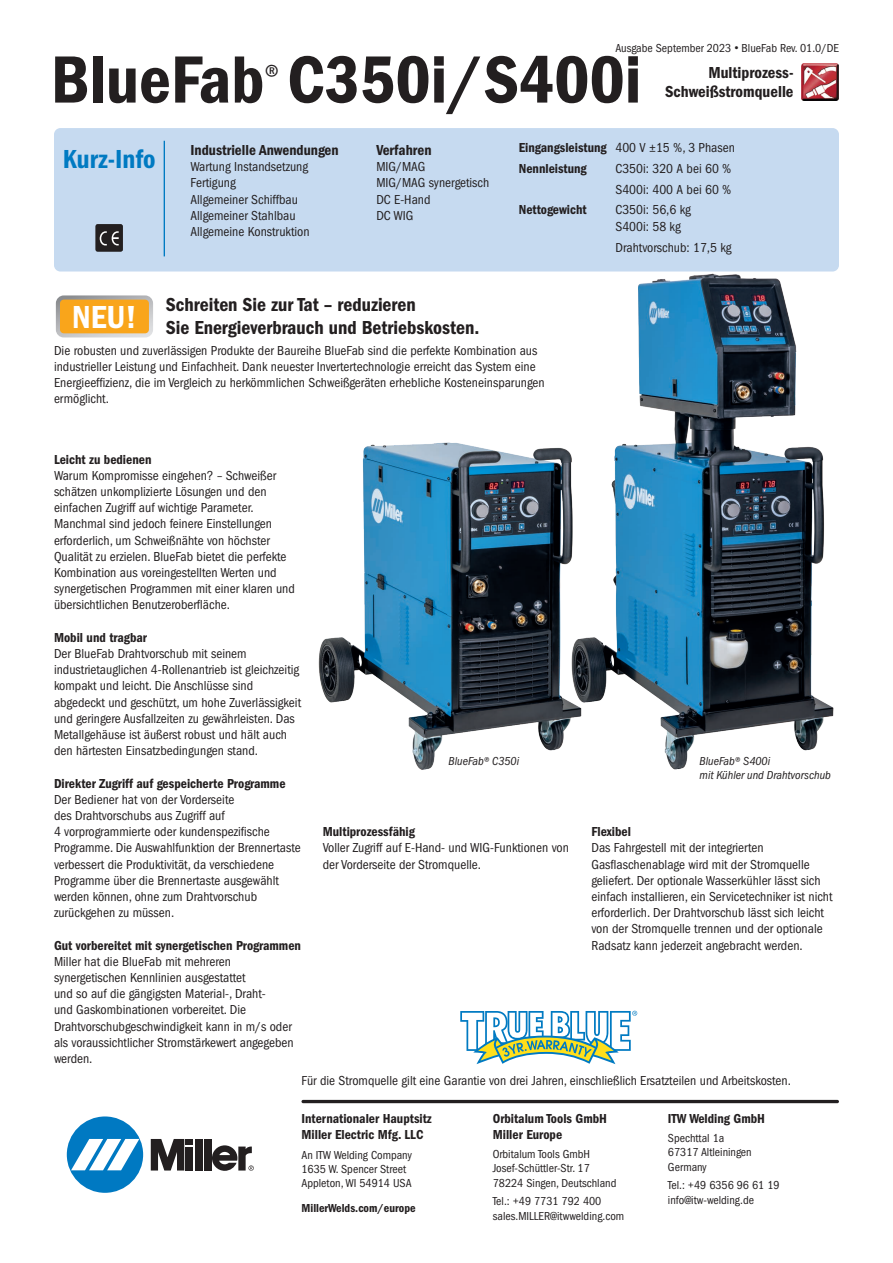
<style>
.page{position:relative;width:893px;height:1263px;background:#fff}
.page>*{position:absolute;margin:0;border:0;box-sizing:border-box;transform-origin:0 0}
.t1{font:69px "ITC Franklin Gothic Std Dm Cd";color:#231f20}
.t2{font:33px "ITC Franklin Gothic Std Dm Cd";color:#fff}
.t3{font:condensed 30.15px "ITC Franklin Gothic Std";color:#231f20}
.t4{font:27px "ITC Franklin Gothic Std Dm Cd";color:#007ac2}
.t5{font:19.5px/23.4px "ITC Franklin Gothic Std Dm Cd";color:#231f20}
.t6{font:16.5px/19.8px "ITC Franklin Gothic Std Dm Cd";color:#231f20;text-align:right}
.t7{font:15px "ITC Franklin Gothic Std Dm Cd";color:#231f20}
.t8{font:condensed 13.5px/16.2px "ITC Franklin Gothic Std";color:#231f20}
.t9{font:13.5px/16.2px "ITC Franklin Gothic Std Dm Cd";color:#231f20}
.t10{font:condensed 12px/14.4px "ITC Franklin Gothic Std";color:#231f20}
.t11{font:italic condensed 12px/14.4px "ITC Franklin Gothic Std";color:#231f20}
.t12{font:12px "ITC Franklin Gothic Std Dm Cd";color:#231f20}
.s1{font-family:"Arial";font-stretch:normal}
.s2{font-family:"ITC Franklin Gothic Std";font-stretch:condensed}
</style>
<div class="page">
<svg style="left:460px;top:1011px;width:177px;height:53px"></svg>
<div style="left:67px;top:1116px;width:76px;height:77px;background:#0079c2;border-radius:50%"></div>
<svg style="left:71px;top:1139px;width:68px;height:31px"></svg>
<div style="left:195px;top:1139px;width:7px;height:31px;background:#231f20"></div>
<div style="left:204px;top:1139px;width:7px;height:31px;background:#231f20"></div>
<svg style="left:151px;top:1139px;width:42px;height:31px"></svg>
<svg style="left:212px;top:1145px;width:42px;height:26px"></svg>
<hr style="left:301px;top:1100px;width:538px;height:3px;background:#231f20;border-radius:2px">
<img style="left:318px;top:442px;width:248px;height:328px">
<div style="left:54px;top:128px;width:785px;height:143px;background:#c6daf0;border-radius:6px"></div>
<hr style="left:164px;top:141px;width:1px;height:115px;background:#007ac2">
<svg style="left:95px;top:224px;width:28px;height:28px"></svg>
<div style="left:58px;top:297px;width:93px;height:38px;background:#f9a51b;border-radius:6px"></div>
<div style="left:56px;top:295px;width:97px;height:42px;border:4px solid #fff;border-radius:6px"></div>
<img style="left:566px;top:267px;width:273px;height:503px">
<img style="left:801px;top:63px;width:38px;height:38px">
<p class="t10" style="left:615px;top:41px;width:225px">Ausgabe September 2023 <span class="s1">•</span> BlueFab Rev. 01.0/DE</p>
<h1 class="t1" style="left:51px;top:40px;width:592px">BlueFab C350i/S400i</h1>
<h3 class="t3" style="left:264px;top:58px;width:17px">®</h3>
<p class="t6" style="left:665px;top:62px;width:130px">Multiprozess-<br>Schweißstromquelle</p>
<h3 class="t4" style="left:63px;top:143px;width:94px">Kurz-Info</h3>
<p class="t7" style="left:190px;top:141px;width:150px">Industrielle Anwendungen</p>
<p class="t8" style="left:190px;top:159px;width:121px">Wartung Instandsetzung<br>Fertigung<br>Allgemeiner Schiffbau<br>Allgemeiner Stahlbau<br>Allgemeine Konstruktion</p>
<p class="t7" style="left:376px;top:141px;width:57px">Verfahren</p>
<p class="t8" style="left:376px;top:159px;width:114px">MIG/MAG<br>MIG/MAG synergetisch<br>DC E-Hand<br>DC WIG</p>
<p class="t9" style="left:519px;top:137px;width:218px;line-height:21.1px">Eingangsleistung <span class="s2">400 V ±15 %, 3 Phasen<br></span>Nennleistung</p>
<p class="t8" style="left:615px;top:158px;width:117px;line-height:21px">C350i: 320 A bei 60 %<br>S400i: 400 A bei 60 %</p>
<p class="t9" style="left:519px;top:202px;width:69px">Nettogewicht</p>
<p class="t8" style="left:615px;top:201px;width:77px;line-height:16.8px">C350i: 56,6 kg<br>S400i: 58 kg</p>
<p class="t8" style="left:615px;top:240px;width:118px">Drahtvorschub: 17,5 kg</p>
<h3 class="t5" style="left:166px;top:293px;width:315px">Schreiten Sie zur Tat – reduzieren<br>Sie Energieverbrauch und Betriebskosten.</h3>
<p class="t8" style="left:54px;top:342px;width:492px">Die robusten und zuverlässigen Produkte der Baureihe BlueFab sind die perfekte Kombination aus industrieller Leistung und Einfachheit. Dank neuester Invertertechnologie erreicht das System eine Energieeffizienz, die im Vergleich zu herkömmlichen Schweißgeräten erhebliche Kosteneinsparungen ermöglicht.</p>
<h2 class="t2" style="left:72px;top:298px;width:66px">NEU!</h2>
<p class="t9" style="left:54px;top:451px;width:99px">Leicht zu bedienen</p>
<p class="t8" style="left:54px;top:467px;width:242px">Warum Kompromisse eingehen? – Schweißer schätzen unkomplizierte Lösungen und den einfachen Zugriff auf wichtige Parameter.<br>Manchmal sind jedoch feinere Einstellungen erforderlich, um Schweißnähte von höchster Qualität zu erzielen. BlueFab bietet die perfekte Kombination aus voreingestellten Werten und synergetischen Programmen mit einer klaren und übersichtlichen Benutzeroberfläche.</p>
<p class="t9" style="left:54px;top:629px;width:95px">Mobil und tragbar</p>
<p class="t8" style="left:54px;top:645px;width:249px">Der BlueFab Drahtvorschub mit seinem industrietauglichen 4-Rollenantrieb ist gleichzeitig kompakt und leicht. Die Anschlüsse sind abgedeckt und geschützt, um hohe Zuverlässigkeit und geringere Ausfallzeiten zu gewährleisten. Das Metallgehäuse ist äußerst robust und hält auch den härtesten Einsatzbedingungen stand.</p>
<p class="t9" style="left:54px;top:775px;width:233px">Direkter Zugriff auf gespeicherte Programme</p>
<p class="t8" style="left:54px;top:791px;width:248px">Der Bediener hat von der Vorderseite<br>des Drahtvorschubs aus Zugriff auf<br>4 vorprogrammierte oder kundenspezifische Programme. Die Auswahlfunktion der Brennertaste verbessert die Produktivität, da verschiedene Programme über die Brennertaste ausgewählt werden können, ohne zum Drahtvorschub zurückgehen zu müssen.</p>
<p class="t9" style="left:54px;top:937px;width:248px">Gut vorbereitet mit synergetischen Programmen</p>
<p class="t8" style="left:54px;top:953px;width:241px">Miller hat die BlueFab mit mehreren synergetischen Kennlinien ausgestattet<br>und so auf die gängigsten Material-, Draht-<br>und Gaskombinationen vorbereitet. Die Drahtvorschubgeschwindigkeit kann in m/s oder als voraussichtlicher Stromstärkewert angegeben werden.</p>
<p class="t11" style="left:449px;top:754px;width:72px">BlueFab® C350i</p>
<p class="t9" style="left:323px;top:824px;width:94px">Multiprozessfähig</p>
<p class="t8" style="left:323px;top:840px;width:248px">Voller Zugriff auf E-Hand- und WIG-Funktionen von der Vorderseite der Stromquelle.</p>
<p class="t11" style="left:700px;top:754px;width:133px">BlueFab® S400i<br>mit Kühler und Drahtvorschub</p>
<p class="t9" style="left:591px;top:824px;width:41px">Flexibel</p>
<p class="t8" style="left:591px;top:840px;width:243px">Das Fahrgestell mit der integrierten Gasflaschenablage wird mit der Stromquelle geliefert. Der optionale Wasserkühler lässt sich einfach installieren, ein Servicetechniker ist nicht erforderlich. Der Drahtvorschub lässt sich leicht von der Stromquelle trennen und der optionale Radsatz kann jederzeit angebracht werden.</p>
<p class="t8" style="left:301px;top:1072px;width:491px">Für die Stromquelle gilt eine Garantie von drei Jahren, einschließlich Ersatzteilen und Arbeitskosten.</p>
<p class="t9" style="left:668px;top:1110px;width:99px">ITW Welding GmbH</p>
<p class="t10" style="left:668px;top:1131px;width:85px">Spechttal 1a<br>67317 Altleiningen<br>Germany</p>
<p class="t10" style="left:668px;top:1178px;width:113px">Tel.: +49 6356 96 61 19 info@itw-welding.de</p>
<p class="t9" style="left:493px;top:1110px;width:116px">Orbitalum Tools GmbH<br>Miller Europe</p>
<p class="t10" style="left:493px;top:1147px;width:125px">Orbitalum Tools GmbH<br>Josef-Schüttler-Str. 17<br>78224 Singen, Deutschland</p>
<p class="t10" style="left:493px;top:1194px;width:133px">Tel.: +49 7731 792 400 sales.MILLER@itwwelding.com</p>
<p class="t9" style="left:301px;top:1110px;width:132px">Internationaler Hauptsitz<br>Miller Electric Mfg. LLC</p>
<p class="t10" style="left:301px;top:1147px;width:112px">An ITW Welding Company<br>1635 W. Spencer Street<br>Appleton, WI 54914 USA</p>
<p class="t12" style="left:301px;top:1201px;width:116px">MillerWelds.com/europe</p>
</div>
